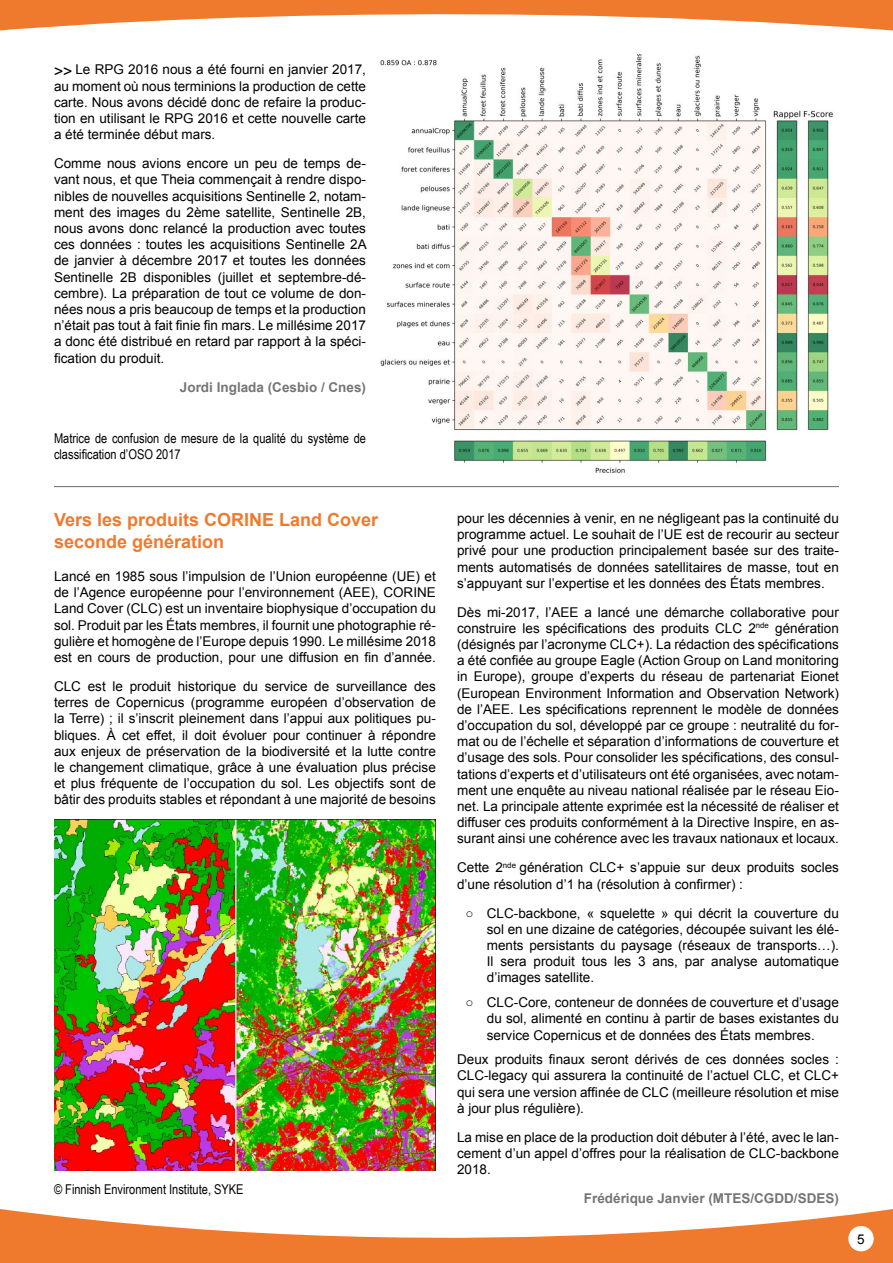
<style>
.page{position:relative;width:893px;height:1263px;background:#fff}
.page>*{position:absolute;margin:0;border:0;box-sizing:border-box;transform-origin:0 0}
.t1{font:700 18px/21.6px "Arial";color:#ef7a2e}
.t2{font:16.5px "Arial";color:#000;scale:.95 1}
.t3{font:13.5px/16.2px "Arial";color:#000;text-align:justify}
.t4{font:13.5px/16.2px "Arial Narrow";color:#000}
.t5{font:700 13.5px "Arial";color:#757575}
</style>
<div class="page">
<svg style="left:0;top:0;width:893px;height:30px"></svg>
<hr style="left:54px;top:486px;width:785px;height:1px;background:#757575">
<img style="left:55px;top:819px;width:380px;height:351px">
<img style="left:380px;top:54px;width:454px;height:419px">
<svg style="left:0;top:1209px;width:893px;height:54px;fill:#ef7a2e"></svg>
<div style="left:848px;top:1226px;width:26px;height:25px;background:#fff;border-radius:50%"></div>
<p class="t3" style="left:54px;top:62px;width:313px;text-indent:21px">Le RPG 2016 nous a été fourni en janvier 2017, au moment où nous terminions la production de cette carte. Nous avons décidé donc de refaire la produc&shy;tion en utilisant le RPG 2016 et cette nouvelle carte a été terminée début mars.</p>
<p class="t3" style="left:54px;top:156px;width:314px">Comme nous avions encore un peu de temps de&shy;vant nous, et que Theia commençait à rendre dispo&shy;nibles de nouvelles acquisitions Sentinelle 2, notam&shy;ment des images du 2ème satellite, Sentinelle 2B, nous avons donc relancé la production avec toutes ces données : toutes les acquisitions Sentinelle 2A de janvier à décembre 2017 et toutes les données Sentinelle 2B disponibles (juillet et septembre-dé&shy;cembre). La préparation de tout ce volume de don&shy;nées nous a pris beaucoup de temps et la production n’était pas tout à fait finie fin mars. Le millésime 2017 a donc été distribué en retard par rapport à la spéci&shy;fication du produit.</p>
<p class="t5" style="left:180px;top:378px;width:188px">Jordi Inglada (Cesbio / Cnes)</p>
<p class="t4" style="left:54px;top:429px;width:313px">Matrice de confusion de mesure de la qualité du système de classification d’OSO 2017</p>
<p class="t2" style="left:54px;top:60px;width:21px">&gt;&gt;</p>
<h1 class="t1" style="left:54px;top:510px;width:326px">Vers les produits CORINE Land Cover seconde génération</h1>
<p class="t3" style="left:54px;top:568px;width:383px">Lancé en 1985 sous l’impulsion de l’Union européenne (UE) et de l’Agence européenne pour l’environnement (AEE), CORINE Land Cover (CLC) est un inventaire biophysique d’occupation du sol. Produit par les États membres, il fournit une photographie ré&shy;gulière et homogène de l’Europe depuis 1990. Le millésime 2018 est en cours de production, pour une diffusion en fin d’année.</p>
<p class="t3" style="left:54px;top:678px;width:383px">CLC est le produit historique du service de surveillance des terres de Copernicus (programme européen d’observation de la Terre) ; il s’inscrit pleinement dans l’appui aux politiques pu&shy;bliques. À cet effet, il doit évoluer pour continuer à répondre aux enjeux de préservation de la biodiversité et la lutte contre le changement climatique, grâce à une évaluation plus précise et plus fréquente de l’occupation du sol. Les objectifs sont de bâtir des produits stables et répondant à une majorité de besoins</p>
<p class="t4" style="left:54px;top:1180px;width:191px">© Finnish Environment Institute, SYKE</p>
<p class="t3" style="left:457px;top:510px;width:383px">pour les décennies à venir, en ne négligeant pas la continuité du programme actuel. Le souhait de l’UE est de recourir au secteur privé pour une production principalement basée sur des traite&shy;ments automatisés de données satellitaires de masse, tout en s’appuyant sur l’expertise et les données des États membres.</p>
<p class="t3" style="left:457px;top:604px;width:383px">Dès mi-2017, l’AEE a lancé une démarche collaborative pour construire les spécifications des produits CLC 2<sup>nde</sup> génération (désignés par l’acronyme CLC+). La rédaction des spécifications a été confiée au groupe Eagle (Action Group on Land monitoring in Europe), groupe d’experts du réseau de partenariat Eionet (European Environment Information and Observation Network) de l’AEE. Les spécifications reprennent le modèle de données d’occupation du sol, développé par ce groupe : neutralité du for&shy;mat ou de l’échelle et séparation d’informations de couverture et d’usage des sols. Pour consolider les spécifications, des consul&shy;tations d’experts et d’utilisateurs ont été organisées, avec notam&shy;ment une enquête au niveau national réalisée par le réseau Eio&shy;net. La principale attente exprimée est la nécessité de réaliser et diffuser ces produits conformément à la Directive Inspire, en as&shy;surant ainsi une cohérence avec les travaux nationaux et locaux.</p>
<p class="t3" style="left:457px;top:860px;width:383px">Cette 2<sup>nde</sup> génération CLC+ s’appuie sur deux produits socles d’une résolution d’1 ha (résolution à confirmer) :</p>
<p class="t3" style="left:487px;top:905px;width:354px;text-indent:-21px">○ CLC-backbone, « squelette » qui décrit la couverture du sol en une dizaine de catégories, découpée suivant les élé&shy;ments persistants du paysage (réseaux de transports…).<br>Il sera produit tous les 3 ans, par analyse automatique d’images satellite.</p>
<p class="t3" style="left:487px;top:994px;width:354px;text-indent:-21px">○ CLC-Core, conteneur de données de couverture et d’usage du sol, alimenté en continu à partir de bases existantes du service Copernicus et de données des États membres.</p>
<p class="t3" style="left:457px;top:1051px;width:383px">Deux produits finaux seront dérivés de ces données socles :<br>CLC-legacy qui assurera la continuité de l’actuel CLC, et CLC+ qui sera une version affinée de CLC (meilleure résolution et mise à jour plus régulière).</p>
<p class="t3" style="left:457px;top:1129px;width:383px">La mise en place de la production doit débuter à l’été, avec le lan&shy;cement d’un appel d’offres pour la réalisation de CLC-backbone 2018.</p>
<p class="t5" style="left:584px;top:1189px;width:257px">Frédérique Janvier (MTES/CGDD/SDES)</p>
<p class="t3" style="left:857px;top:1231px;width:9px">5</p>
</div>
